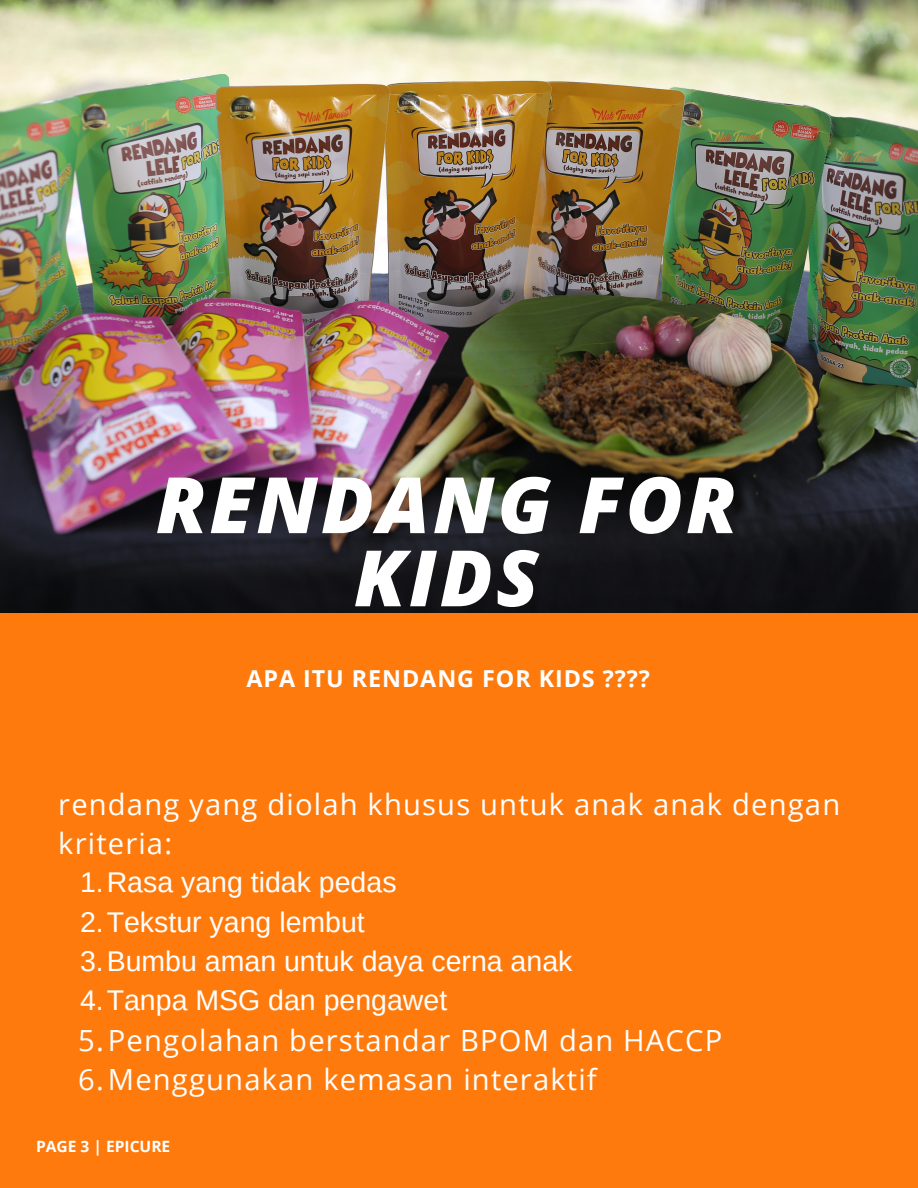
<style>
.page{position:relative;width:918px;height:1188px;background:#ff7a0c}
.page>*{position:absolute;margin:0;border:0;box-sizing:border-box;transform-origin:0 0}
.t1{font:italic 800 77.85px/73.2px "Open Sans";letter-spacing:.04em;color:#fff;text-align:center}
.t2{font:29.1px/39.3px "Open Sans";letter-spacing:.04em;color:#fff}
.t3{font:28.5px "Arimo";color:#fff}
.t4{font:700 23.4px "Open Sans";letter-spacing:.04em;color:#fff}
.t5{font:700 15.6px "Open Sans";color:#fff}
</style>
<div class="page">
<img style="left:0;top:0;width:918px;height:612px">
<p class="t1" style="left:156px;top:466px;width:582px">RENDANG FOR<br>KIDS</p>
<p class="t4" style="left:246px;top:662px;width:405px">APA ITU RENDANG FOR KIDS ????</p>
<p class="t2" style="left:58px;top:784px;width:783px">rendang yang diolah khusus untuk anak anak dengan kriteria:</p>
<p class="t3" style="left:80px;top:866px;width:318px">1.Rasa yang tidak pedas</p>
<p class="t3" style="left:80px;top:906px;width:286px">2.Tekstur yang lembut</p>
<p class="t3" style="left:80px;top:945px;width:494px">3.Bumbu aman untuk daya cerna anak</p>
<p class="t3" style="left:80px;top:985px;width:369px">4.Tanpa MSG dan pengawet</p>
<p class="t2" style="left:78px;top:1020px;width:646px">5.Pengolahan berstandar BPOM dan HACCP</p>
<p class="t2" style="left:78px;top:1059px;width:520px">6.Menggunakan kemasan interaktif</p>
<p class="t5" style="left:36px;top:1136px;width:136px">PAGE 3 | EPICURE</p>
</div>
